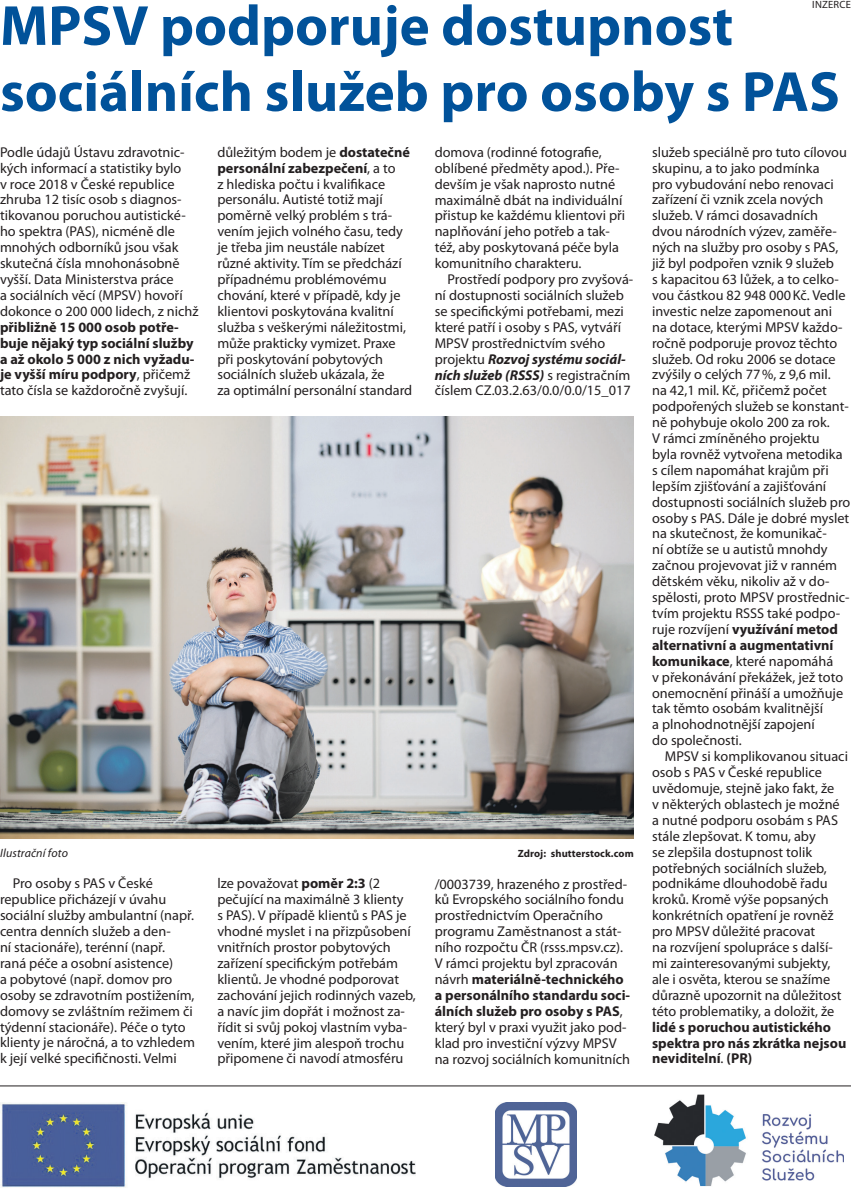
<style>
.page{position:relative;width:851px;height:1191px;background:#fff}
.page>*{position:absolute;margin:0;border:0;box-sizing:border-box;transform-origin:0 0}
.t1{font:700 57px/66px "Myriad Pro";color:#01529a}
.t2{font:14.25px/15.9px "Myriad Pro";color:#231f20}
.t3{font:700 14.25px/15.9px "Myriad Pro";color:#231f20}
.t4{font:italic 12px "Myriad Pro";letter-spacing:.01em;color:#231f20}
.t5{font:700 10.5px "Myriad Pro";letter-spacing:.01em;color:#231f20}
.t6{font:10.5px "Myriad Pro";letter-spacing:.02em;color:#231f20}
.s1{font-weight:400}
.s2{font-weight:700}
.s3{font-weight:700;font-style:italic}
</style>
<div class="page">
<img style="left:0;top:416px;width:633px;height:423px">
<img style="left:495px;top:1102px;width:81px;height:84px">
<img style="left:654px;top:1094px;width:189px;height:92px">
<img style="left:0;top:1102px;width:415px;height:86px">
<hr style="left:0;top:1085px;width:850px;height:1px;background:#231f20">
<p class="t6" style="left:812px;top:-1px;width:40px">INZERCE</p>
<h1 class="t1" style="left:0;top:-7px;width:841px">MPSV podporuje dostupnost sociálních služeb pro osoby s PAS</h1>
<p class="t2" style="left:0;top:144px;width:200px">Podle údajů Ústavu zdravotnic&shy;kých informací a statistiky bylo<br>v roce 2018 v České republice zhruba 12 tisíc osob s diagnos&shy;tikovanou poruchou autistické&shy;ho spektra (PAS), nicméně dle mnohých odborníků jsou však skutečná čísla mnohonásobně vyšší. Data Ministerstva práce<br>a sociálních věcí (MPSV) hovoří dokonce o 200 000 lidech, z nichž</p>
<p class="t3" style="left:0;top:319px;width:196px">přibližně 15 000 osob potře&shy;buje nějaký typ sociální služby a až okolo 5 000 z nich vyžadu&shy;je vyšší míru podpory<span class="s1">, přičemž tato čísla se každoročně zvyšují.</span></p>
<p class="t2" style="left:217px;top:144px;width:196px">důležitým bodem je <span class="s2">dostatečné personální zabezpečení</span>, a to<br>z hlediska počtu i kvalifikace personálu. Autisté totiž mají poměrně velký problém s trá&shy;vením jejich volného času, tedy je třeba jim neustále nabízet různé aktivity. Tím se předchází případnému problémovému chování, které v případě, kdy je klientovi poskytována kvalitní služba s veškerými náležitostmi, může prakticky vymizet. Praxe při poskytování pobytových sociálních služeb ukázala, že<br>za optimální personální standard</p>
<p class="t2" style="left:434px;top:144px;width:192px">domova (rodinné fotografie, oblíbené předměty apod.). Pře&shy;devším je však naprosto nutné maximálně dbát na individuální přistup ke každému klientovi při naplňování jeho potřeb a tak&shy;též, aby poskytovaná péče byla komunitního charakteru.</p>
<p class="t2" style="left:434px;top:272px;width:200px;text-indent:13px">Prostředí podpory pro zvyšová&shy;ní dostupnosti sociálních služeb se specifickými potřebami, mezi které patří i osoby s PAS, vytváří MPSV prostřednictvím svého projektu <span class="s3">Rozvoj systému sociál&shy;ních služeb (RSSS)</span> s registračním číslem CZ.03.2.63/0.0/0.0/15_017</p>
<p class="t2" style="left:652px;top:144px;width:200px">služeb speciálně pro tuto cílovou skupinu, a to jako podmínka<br>pro vybudování nebo renovaci zařízení či vznik zcela nových služeb. V rámci dosavadních dvou národních výzev, zaměře&shy;ných na služby pro osoby s PAS, již byl podpořen vznik 9 služeb<br>s kapacitou 63 lůžek, a to celko&shy;vou částkou 82 948 000 Kč. Vedle investic nelze zapomenout ani na dotace, kterými MPSV každo&shy;ročně podporuje provoz těchto služeb. Od roku 2006 se dotace zvýšily o celých 77 %, z 9,6 mil.<br>na 42,1 mil. Kč, přičemž počet podpořených služeb se konstant&shy;ně pohybuje okolo 200 za rok.<br>V rámci zmíněného projektu<br>byla rovněž vytvořena metodika s cílem napomáhat krajům při lepším zjišťování a zajišťování dostupnosti sociálních služeb pro osoby s PAS. Dále je dobré myslet na skutečnost, že komunikač-<br>ní obtíže se u autistů mnohdy začnou projevovat již v ranném dětském věku, nikoliv až v do&shy;spělosti, proto MPSV prostřednic&shy;tvím projektu RSSS také podpo&shy;ruje rozvíjení <span class="s2">využívání metod alternativní a augmentativní komunikace</span>, které napomáhá<br>v překonávání překážek, jež toto onemocnění přináší a umožňuje tak těmto osobám kvalitnější<br>a plnohodnotnější zapojení<br>do společnosti.</p>
<p class="t2" style="left:652px;top:748px;width:197px;text-indent:13px">MPSV si komplikovanou situaci osob s PAS v České republice uvědomuje, stejně jako fakt, že<br>v některých oblastech je možné a nutné podporu osobám s PAS stále zlepšovat. K tomu, aby<br>se zlepšila dostupnost tolik potřebných sociálních služeb, podnikáme dlouhodobě řadu kroků. Kromě výše popsaných konkrétních opatření je rovněž pro MPSV důležité pracovat<br>na rozvíjení spolupráce s další&shy;mi zainteresovanými subjekty, ale i osvěta, kterou se snažíme důrazně upozornit na důležitost této problematiky, a doložit, že</p>
<p class="t3" style="left:652px;top:1019px;width:196px">lidé s poruchou autistického spektra pro nás zkrátka nejsou neviditelní<span class="s1">.</span> (PR)</p>
<p class="t4" style="left:0;top:846px;width:69px">Ilustrační foto</p>
<p class="t5" style="left:517px;top:847px;width:117px">Zdroj: shutterstock.com</p>
<p class="t2" style="left:0;top:876px;width:196px;text-indent:13px">Pro osoby s PAS v České republice přicházejí v úvahu sociální služby ambulantní (např. centra denních služeb a den-<br>ní stacionáře), terénní (např.<br>raná péče a osobní asistence)<br>a pobytové (např. domov pro osoby se zdravotním postižením, domovy se zvláštním režimem či týdenní stacionáře). Péče o tyto klienty je náročná, a to vzhledem k její velké specifičnosti. Velmi</p>
<p class="t2" style="left:217px;top:876px;width:200px">lze považovat <span class="s2">poměr 2:3</span> (2 pečující na maximálně 3 klienty<br>s PAS). V případě klientů s PAS je vhodné myslet i na přizpůsobení vnitřních prostor pobytových zařízení specifickým potřebám klientů. Je vhodné podporovat zachování jejich rodinných vazeb, a navíc jim dopřát i možnost za&shy;řídit si svůj pokoj vlastním vyba&shy;vením, které jim alespoň trochu připomene či navodí atmosféru</p>
<p class="t2" style="left:434px;top:876px;width:197px">/0003739, hrazeného z prostřed&shy;ků Evropského sociálního fondu prostřednictvím Operačního programu Zaměstnanost a stát&shy;ního rozpočtu ČR (rsss.mpsv.cz).<br>V rámci projektu byl zpracován návrh <span class="s2">materiálně-technického a personálního standardu soci&shy;álních služeb pro osoby s PAS</span>, který byl v praxi využit jako pod&shy;klad pro investiční výzvy MPSV na rozvoj sociálních komunitních</p>
</div>
